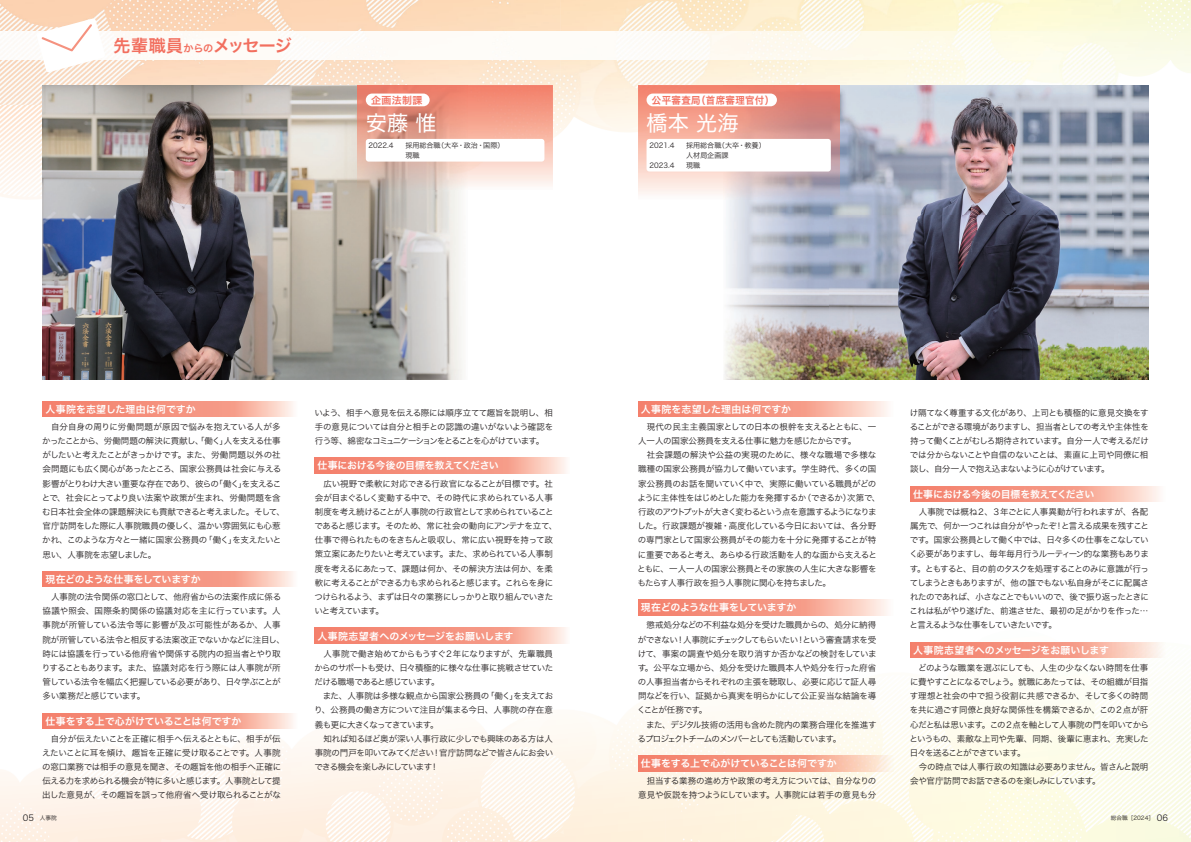
<style>
.page{position:relative;width:1191px;height:842px;background:#fff}
.page>*{position:absolute;margin:0;border:0;box-sizing:border-box;transform-origin:0 0}
.t1{font:21.3px "Hiragino Sans W4";color:#fff}
.t2{font:17px "Hiragino Sans W6";letter-spacing:-.045em;color:#f26f5f}
.t3{font:9.9px "Hiragino Sans W6";letter-spacing:-.015em;color:#fff}
.t4{font:9.9px "Hiragino Sans W6";letter-spacing:.01em;color:#fff}
.t5{font:9.9px "Hiragino Sans W6";letter-spacing:.04em;color:#f26f5f;scale:.95 1}
.t6{font:9.9px "Hiragino Sans W6";letter-spacing:.04em;color:#f26f5f}
.t7{font:8.5px/14.2px "Hiragino Sans W3";letter-spacing:-.04em;color:#231f20}
.t8{font:8.5px/14.2px "Hiragino Sans W3";letter-spacing:-.02em;color:#231f20}
.t9{font:7.1px/9.9px "Hiragino Sans W3";color:#231f20}
.t10{font:5.7px "Hiragino Sans W3";color:#231f20}
.s1{font-size:10.2px}
.s2{font-size:8.5px}
</style>
<div class="page">
<img style="left:0;top:0;width:1120px;height:105px">
<img style="left:1120px;top:0;width:71px;height:842px">
<img style="left:0;top:105px;width:69px;height:737px">
<img style="left:525px;top:105px;width:140px;height:737px">
<img style="left:455px;top:457px;width:70px;height:385px">
<img style="left:665px;top:599px;width:70px;height:243px">
<img style="left:69px;top:457px;width:386px;height:385px">
<img style="left:735px;top:380px;width:386px;height:462px">
<img style="left:43px;top:85px;width:314px;height:98px">
<img style="left:43px;top:183px;width:318px;height:99px">
<img style="left:361px;top:190px;width:100px;height:92px">
<img style="left:43px;top:282px;width:420px;height:98px">
<img style="left:829px;top:85px;width:319px;height:295px">
<img style="left:724px;top:200px;width:105px;height:180px">
<img style="left:638px;top:401px;width:255px;height:16px">
<img style="left:910px;top:486px;width:255px;height:16px">
<img style="left:910px;top:642px;width:255px;height:16px">
<img style="left:638px;top:600px;width:255px;height:15px">
<img style="left:638px;top:755px;width:255px;height:16px">
<img style="left:43px;top:401px;width:250px;height:16px">
<img style="left:315px;top:458px;width:255px;height:15px">
<img style="left:315px;top:628px;width:255px;height:15px">
<img style="left:43px;top:571px;width:255px;height:16px">
<img style="left:43px;top:713px;width:255px;height:16px">
<img style="left:468px;top:85px;width:85px;height:105px">
<img style="left:357px;top:85px;width:111px;height:105px">
<img style="left:638px;top:85px;width:85px;height:115px">
<img style="left:723px;top:85px;width:116px;height:115px">
<div style="left:366px;top:94px;width:63px;height:12px;background:#fff;border-radius:6px"></div>
<div style="left:366px;top:139px;width:178px;height:23px;background:#fff;border-radius:3px"></div>
<div style="left:646px;top:94px;width:131px;height:12px;background:#fff;border-radius:6px"></div>
<div style="left:646px;top:139px;width:185px;height:32px;background:#fff;border-radius:3px"></div>
<img style="left:0;top:31px;width:1191px;height:29px">
<svg style="left:37px;top:18px;width:68px;height:55px"></svg>
<h2 class="t2" style="left:113px;top:30px;width:180px">先輩職員<span class="s1">からの</span>メッセージ</h2>
<p class="t6" style="left:371px;top:91px;width:53px">企画法制課</p>
<p class="t9" style="left:369px;top:140px;width:27px">2022.4</p>
<p class="t9" style="left:405px;top:140px;width:100px">採用総合職（大卒・政治・国際）現職</p>
<h1 class="t1" style="left:366px;top:104px;width:72px">安藤 惟</h1>
<p class="t5" style="left:652px;top:91px;width:130px">公平審査局（首席審理官付）</p>
<p class="t9" style="left:649px;top:140px;width:27px">2021.4</p>
<p class="t9" style="left:649px;top:160px;width:27px">2023.4</p>
<h1 class="t1" style="left:646px;top:104px;width:94px">橋本 光海</h1>
<p class="t9" style="left:686px;top:140px;width:81px">採用総合職（大卒・教養）人材局企画課<br>現職</p>
<p class="t4" style="left:45px;top:400px;width:152px">人事院を志望した理由は何ですか</p>
<p class="t7" style="left:42px;top:419px;width:245px">　自分自身の周りに労働問題が原因で悩みを抱えている人が多かったことから、労働問題の解決に貢献し、「働く」人を支える仕事がしたいと考えたことがきっかけです。また、労働問題以外の社会問題にも広く関心があったところ、国家公務員は社会に与える影響がとりわけ大きい重要な存在であり、彼らの「働く」を支えることで、社会にとってより良い法案や政策が生まれ、労働問題を含む日本社会全体の課題解決にも貢献できると考えました。そして、官庁訪問をした際に人事院職員の優しく、温かい雰囲気にも心惹かれ、このような方々と一緒に国家公務員の「働く」を支えたいと思い、人事院を志望しました。</p>
<p class="t3" style="left:45px;top:570px;width:157px">現在どのような仕事をしていますか</p>
<p class="t7" style="left:42px;top:589px;width:245px">　人事院の法令関係の窓口として、他府省からの法案作成に係る協議や照会、国際条約関係の協議対応を主に行っています。人事院が所管している法令等に影響が及ぶ可能性があるか、人事院が所管している法令と相反する法案改正でないかなどに注目し、時には協議を行っている他府省や関係する院内の担当者とやり取りすることもあります。また、協議対応を行う際には人事院が所管している法令を幅広く把握している必要があり、日々学ぶことが多い業務だと感じています。</p>
<p class="t3" style="left:45px;top:712px;width:197px">仕事をする上で心がけていることは何ですか</p>
<p class="t7" style="left:42px;top:731px;width:240px;text-align:justify">　自分が伝えたいことを正確に相手へ伝えるとともに、相手が伝えたいことに耳を傾け、趣旨を正確に受け取ることです。人事院の窓口業務では相手の意見を聞き、その趣旨を他の相手へ正確に伝える力を求められる機会が特に多いと感じます。人事院として提出した意見が、その趣旨を誤って他府省へ受け取られることがな</p>
<p class="t4" style="left:641px;top:400px;width:152px">人事院を志望した理由は何ですか</p>
<p class="t7" style="left:314px;top:405px;width:240px;text-align:justify">いよう、相手へ意見を伝える際には順序立てて趣旨を説明し、相手の意見については自分と相手との認識の違いがないよう確認を行う等、綿密なコミュニケーションをとることを心がけています。</p>
<p class="t7" style="left:909px;top:405px;width:241px;text-align:justify">け隔てなく尊重する文化があり、上司とも積極的に意見交換をすることができる環境がありますし、担当者としての考えや主体性を持って働くことがむしろ期待されています。自分一人で考えるだけでは分からないことや自信のないことは、素直に上司や同僚に相談し、自分一人で抱え込まないように心がけています。</p>
<p class="t7" style="left:637px;top:419px;width:245px">　現代の民主主義国家としての日本の根幹を支えるとともに、一人一人の国家公務員を支える仕事に魅力を感じたからです。<br>　社会課題の解決や公益の実現のために、様々な職場で多様な職種の国家公務員が協力して働いています。学生時代、多くの国家公務員のお話を聞いていく中で、実際に働いている職員がどのように主体性をはじめとした能力を発揮するか（できるか）次第で、行政のアウトプットが大きく変わるという点を意識するようになりました。行政課題が複雑・高度化している今日においては、各分野の専門家として国家公務員がその能力を十分に発揮することが特に重要であると考え、あらゆる行政活動を人的な面から支えるとともに、一人一人の国家公務員とその家族の人生に大きな影響をもたらす人事行政を担う人事院に関心を持ちました。</p>
<p class="t3" style="left:317px;top:457px;width:183px">仕事における今後の目標を教えてください</p>
<p class="t7" style="left:314px;top:476px;width:244px">　広い視野で柔軟に対応できる行政官になることが目標です。社会が目まぐるしく変動する中で、その時代に求められている人事制度を考え続けることが人事院の行政官として求められていることであると感じます。そのため、常に社会の動向にアンテナを立て、仕事で得られたものをきちんと吸収し、常に広い視野を持って政策立案にあたりたいと考えています。また、求められている人事制度を考えるにあたって、課題は何か、その解決方法は何か、を柔軟に考えることができる力も求められると感じます。これらを身につけられるよう、まずは日々の業務にしっかりと取り組んでいきたいと考えています。</p>
<p class="t3" style="left:913px;top:485px;width:183px">仕事における今後の目標を教えてください</p>
<p class="t7" style="left:909px;top:504px;width:241px;text-align:justify">　人事院では概ね２、３年ごとに人事異動が行われますが、各配属先で、何か一つこれは自分がやったぞ！と言える成果を残すことです。国家公務員として働く中では、日々多くの仕事をこなしていく必要がありますし、毎年毎月行うルーティーン的な業務もあります。ともすると、目の前のタスクを処理することのみに意識が行ってしまうときもありますが、他の誰でもない私自身がそこに配属されたのであれば、小さなことでもいいので、後で振り返ったときにこれは私がやり遂げた、前進させた、最初の足がかりを作った…と言えるような仕事をしていきたいです。</p>
<p class="t3" style="left:641px;top:598px;width:157px">現在どのような仕事をしていますか</p>
<p class="t7" style="left:637px;top:617px;width:241px">　懲戒処分などの不利益な処分を受けた職員からの、処分に納得ができない！人事院にチェックしてもらいたい！という審査請求を受けて、事案の調査や処分を取り消すか否かなどの検討をしています。公平な立場から、処分を受けた職員本人や処分を行った府省の人事担当者からそれぞれの主張を聴取し、必要に応じて証人尋問などを行い、証拠から真実を明らかにして公正妥当な結論を導くことが任務です。<br>　また、デジタル技術の活用も含めた院内の業務合理化を推進するプロジェクトチームのメンバーとしても活動しています。</p>
<p class="t3" style="left:317px;top:627px;width:197px">人事院志望者へのメッセージをお願いします</p>
<p class="t3" style="left:913px;top:641px;width:197px">人事院志望者へのメッセージをお願いします</p>
<p class="t7" style="left:314px;top:646px;width:241px">　人事院で働き始めてからもうすぐ２年になりますが、先輩職員からのサポートも受け、日々積極的に様々な仕事に挑戦させていただける職場であると感じています。<br>　また、人事院は多様な観点から国家公務員の「働く」を支えており、公務員の働き方について注目が集まる今日、人事院の存在意義も更に大きくなってきています。<br>　知れば知るほど奥が深い人事行政に少しでも興味のある方は人事院の門戸を叩いてみてください！官庁訪問などで皆さんにお会いできる機会を楽しみにしています！</p>
<p class="t7" style="left:909px;top:660px;width:241px">　どのような職業を選ぶにしても、人生の少なくない時間を仕事に費やすことになるでしょう。就職にあたっては、その組織が目指す理想と社会の中で担う役割に共感できるか、そして多くの時間を共に過ごす同僚と良好な関係性を構築できるか、この２点が肝心だと私は思います。この２点を軸として人事院の門を叩いてからというもの、素敵な上司や先輩、同期、後輩に恵まれ、充実した日々を送ることができています。<br>　今の時点では人事行政の知識は必要ありません。皆さんと説明会や官庁訪問でお話できるのを楽しみにしています。</p>
<p class="t3" style="left:641px;top:754px;width:197px">仕事をする上で心がけていることは何ですか</p>
<p class="t8" style="left:638px;top:773px;width:240px">　担当する業務の進め方や政策の考え方については、自分なりの意見や仮説を持つようにしています。人事院には若手の意見も分</p>
<p class="t10" style="left:23px;top:813px;width:35px"><span class="s2">05</span> 人事院</p>
<p class="t10" style="left:1110px;top:813px;width:59px">総合職［2024］ <span class="s2">06</span></p>
</div>
